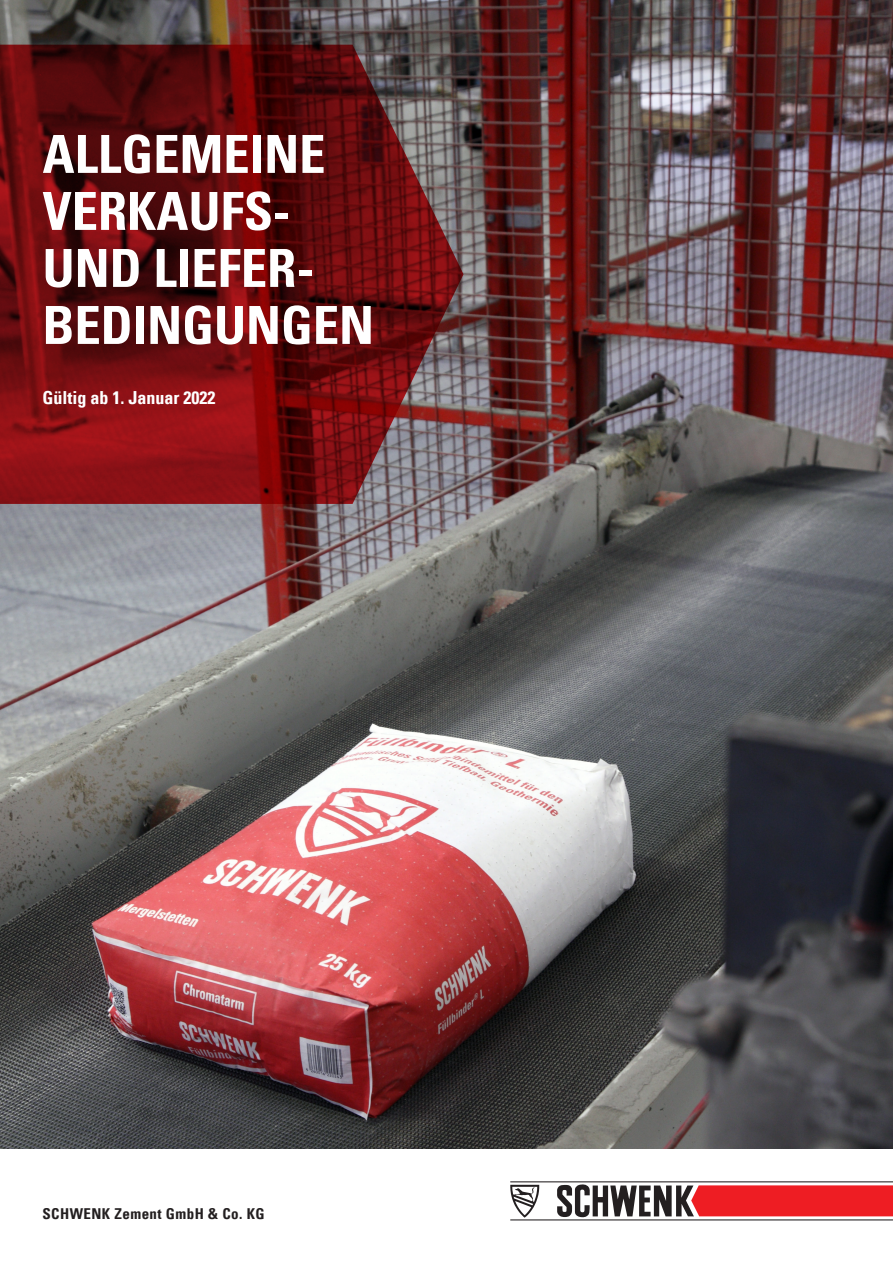
<style>
.page{position:relative;width:893px;height:1263px;background:#fff}
.page>*{position:absolute;margin:0;border:0;box-sizing:border-box;transform-origin:0 0}
.t1{font:52.5px/57px "Univers Com 67 Bold Cond";color:#fff}
.t2{font:18px "Univers Com 67 Bold Cond";color:#fff}
.t3{font:15px "Univers Com 67 Bold Cond";letter-spacing:.03em;color:#231f20}
</style>
<div class="page">
<hr style="left:510px;top:1219px;width:383px;height:1px;background:#231f20">
<hr style="left:510px;top:1181px;width:383px;height:1px;background:#231f20">
<svg style="left:510px;top:1185px;width:29px;height:33px"></svg>
<svg style="left:557px;top:1184px;width:336px;height:33px"></svg>
<img style="left:0;top:0;width:893px;height:1148px">
<svg style="left:0;top:45px;width:463px;height:459px;background:#691619"></svg>
<p class="t1" style="left:43px;top:126px;width:333px">ALLGEMEINE<br>VERKAUFS-<br>UND LIEFER-<br>BEDINGUNGEN</p>
<p class="t2" style="left:43px;top:386px;width:174px">Gültig ab 1. Januar 2022</p>
<p class="t3" style="left:43px;top:1205px;width:224px">SCHWENK Zement GmbH &amp; Co. KG</p>
</div>
